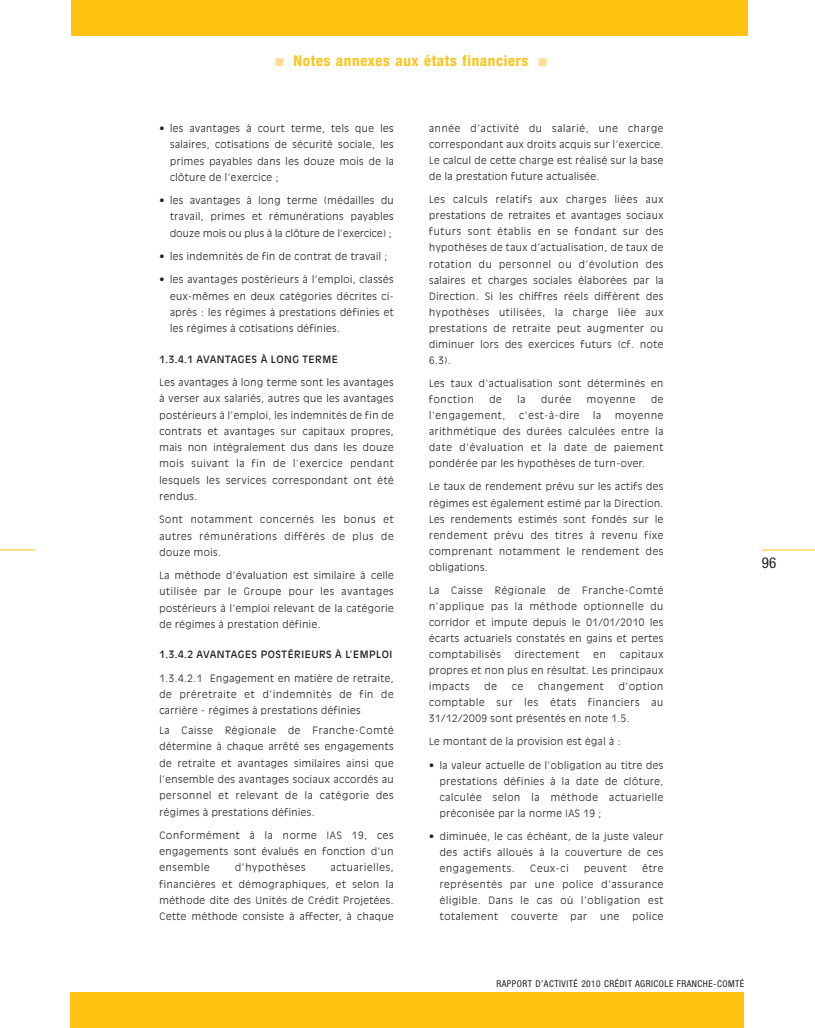
<style>
.page{position:relative;width:815px;height:1028px;background:#fff}
.page>*{position:absolute;margin:0;border:0;box-sizing:border-box;transform-origin:0 0}
.t1{font:700 condensed 15px "Helvetica Neue";letter-spacing:.05em;color:#fec210}
.t2{font:condensed 15px "Helvetica Neue";color:#231f20}
.t3{font:300 10px/16px "Antique Olive";letter-spacing:.05em;color:#231f20;text-align:justify}
.t4{font:300 10px "Antique Olive";letter-spacing:.075em;color:#231f20}
.t5{font:10px "Antique Olive";letter-spacing:.05em;color:#231f20}
.t6{font:condensed 9.38px "Helvetica Neue";letter-spacing:.05em;color:#231f20}
.s1{color:#ffdd91}
</style>
<div class="page">
<div style="left:71px;top:992px;width:673px;height:36px;background:#fec210"></div>
<div style="left:71px;top:0;width:676px;height:35px;background:#fec210"></div>
<hr style="left:762px;top:549px;width:53px;height:1px;background:#fec210">
<hr style="left:0;top:549px;width:35px;height:1px;background:#fec210">
<h1 class="t1" style="left:275px;top:55px;width:273px"><span class="s1">■</span> Notes annexes aux états financiers <span class="s1">■</span></h1>
<p class="t3" style="left:170px;top:121px;width:225px;text-indent:-11px">• les avantages à court terme, tels que les salaires, cotisations de sécurité sociale, les primes payables dans les douze mois de la clôture de l’exercice ;</p>
<p class="t3" style="left:170px;top:193px;width:225px;text-indent:-11px">• les avantages à long terme (médailles du travail, primes et rémunérations payables douze mois ou plus à la clôture de l’exercice) ;</p>
<p class="t3" style="left:159px;top:249px;width:229px">• les indemnités de fin de contrat de travail ;</p>
<p class="t3" style="left:170px;top:272px;width:225px;text-indent:-11px">• les avantages postérieurs à l’emploi, classés eux-mêmes en deux catégories décrites ci&shy;après : les régimes à prestations définies et les régimes à cotisations définies.</p>
<p class="t5" style="left:159px;top:355px;width:180px">1.3.4.1 AVANTAGES À LONG TERME</p>
<p class="t3" style="left:159px;top:375px;width:236px">Les avantages à long terme sont les avantages à verser aux salariés, autres que les avantages postérieurs à l’emploi, les indemnités de fin de contrats et avantages sur capitaux propres, mais non intégralement dus dans les douze mois suivant la fin de l’exercice pendant lesquels les services correspondant ont été rendus.</p>
<p class="t3" style="left:159px;top:512px;width:236px">Sont notamment concernés les bonus et autres rémunérations différés de plus de douze mois.</p>
<p class="t3" style="left:159px;top:568px;width:236px">La méthode d’évaluation est similaire à celle utilisée par le Groupe pour les avantages postérieurs à l’emploi relevant de la catégorie de régimes à prestation définie.</p>
<p class="t5" style="left:159px;top:650px;width:234px">1.3.4.2 AVANTAGES POSTÉRIEURS À L’EMPLOI</p>
<p class="t3" style="left:159px;top:670px;width:236px">1.3.4.2.1 Engagement en matière de retraite, de préretraite et d’indemnités de fin de carrière - régimes à prestations définies</p>
<p class="t3" style="left:159px;top:722px;width:236px">La Caisse Régionale de Franche-Comté détermine à chaque arrêté ses engagements de retraite et avantages similaires ainsi que l’ensemble des avantages sociaux accordés au personnel et relevant de la catégorie des régimes à prestations définies.</p>
<p class="t3" style="left:159px;top:827px;width:236px">Conformément à la norme IAS 19, ces engagements sont évalués en fonction d’un ensemble</p>
<p class="t3" style="left:159px;top:860px;width:236px;text-indent:171px">actuarielles, financières et démographiques, et selon la méthode dite des Unités de Crédit Projetées.<br>Cette méthode consiste à affecter, à chaque</p>
<p class="t4" style="left:235px;top:863px;width:72px">d’hypothèses</p>
<p class="t3" style="left:429px;top:121px;width:236px">année d’activité du salarié, une charge correspondant aux droits acquis sur l’exercice.<br>Le calcul de cette charge est réalisé sur la base de la prestation future actualisée.</p>
<p class="t3" style="left:429px;top:192px;width:236px">Les calculs relatifs aux charges liées aux prestations de retraites et avantages sociaux futurs sont établis en se fondant sur des hypothèses de taux d’actualisation, de taux de rotation du personnel ou d’évolution des salaires et charges sociales élaborées par la Direction. Si les chiffres réels diffèrent des hypothèses utilisées, la charge liée aux prestations de retraite peut augmenter ou diminuer lors des exercices futurs (cf. note 6.3).</p>
<p class="t3" style="left:429px;top:376px;width:236px">Les taux d'actualisation sont déterminés en fonction</p>
<p class="t3" style="left:489px;top:392px;width:14px">de</p>
<p class="t3" style="left:517px;top:392px;width:9px">la</p>
<p class="t3" style="left:541px;top:392px;width:32px">durée</p>
<p class="t4" style="left:587px;top:395px;width:50px">moyenne</p>
<p class="t3" style="left:651px;top:392px;width:14px">de</p>
<p class="t4" style="left:429px;top:411px;width:78px">l'engagement,</p>
<p class="t3" style="left:519px;top:408px;width:62px">c'est-à-dire</p>
<p class="t3" style="left:593px;top:408px;width:9px">la</p>
<p class="t3" style="left:429px;top:408px;width:236px;text-indent:186px">moyenne arithmétique des durées calculées entre la date d'évaluation et la date de paiement pondérée par les hypothèses de turn-over.</p>
<p class="t3" style="left:429px;top:479px;width:236px">Le taux de rendement prévu sur les actifs des régimes est également estimé par la Direction.<br>Les rendements estimés sont fondés sur le rendement prévu des titres à revenu fixe comprenant notamment le rendement des obligations.</p>
<p class="t3" style="left:429px;top:582px;width:236px">La Caisse Régionale de Franche-Comté n’applique pas la méthode optionnelle du corridor et impute depuis le 01/01/2010 les écarts actuariels constatés en gains et pertes comptabilisés</p>
<p class="t3" style="left:429px;top:647px;width:236px;text-indent:191px">capitaux propres et non plus en résultat. Les principaux impacts</p>
<p class="t4" style="left:515px;top:650px;width:66px">directement</p>
<p class="t3" style="left:593px;top:647px;width:14px">en</p>
<p class="t3" style="left:429px;top:679px;width:236px;text-indent:190px">d’option comptable sur les états financiers au 31/12/2009 sont présentés en note 1.5.</p>
<p class="t3" style="left:429px;top:734px;width:193px">Le montant de la provision est égal à :</p>
<p class="t3" style="left:440px;top:757px;width:225px;text-indent:-11px">• la valeur actuelle de l’obligation au titre des prestations définies à la date de clôture, calculée selon la méthode actuarielle préconisée par la norme IAS 19 ;</p>
<p class="t3" style="left:440px;top:828px;width:225px;text-indent:-11px">• diminuée, le cas échéant, de la juste valeur des actifs alloués à la couverture de ces engagements.</p>
<p class="t3" style="left:485px;top:679px;width:14px">de</p>
<p class="t3" style="left:512px;top:679px;width:13px">ce</p>
<p class="t4" style="left:538px;top:682px;width:67px">changement</p>
<p class="t3" style="left:440px;top:860px;width:225px;text-indent:203px">être représentés par une police d’assurance éligible. Dans le cas où l’obligation est totalement</p>
<p class="t3" style="left:530px;top:860px;width:40px">Ceux-ci</p>
<p class="t4" style="left:584px;top:864px;width:44px">peuvent</p>
<p class="t4" style="left:511px;top:912px;width:48px">couverte</p>
<p class="t3" style="left:571px;top:909px;width:18px">par</p>
<p class="t3" style="left:600px;top:909px;width:21px">une</p>
<p class="t3" style="left:632px;top:909px;width:32px">police</p>
<h1 class="t2" style="left:762px;top:557px;width:16px">96</h1>
<p class="t6" style="left:496px;top:980px;width:249px">RAPPORT D’ACTIVITÉ 2010 CRÉDIT AGRICOLE FRANCHE-COMTÉ</p>
</div>
